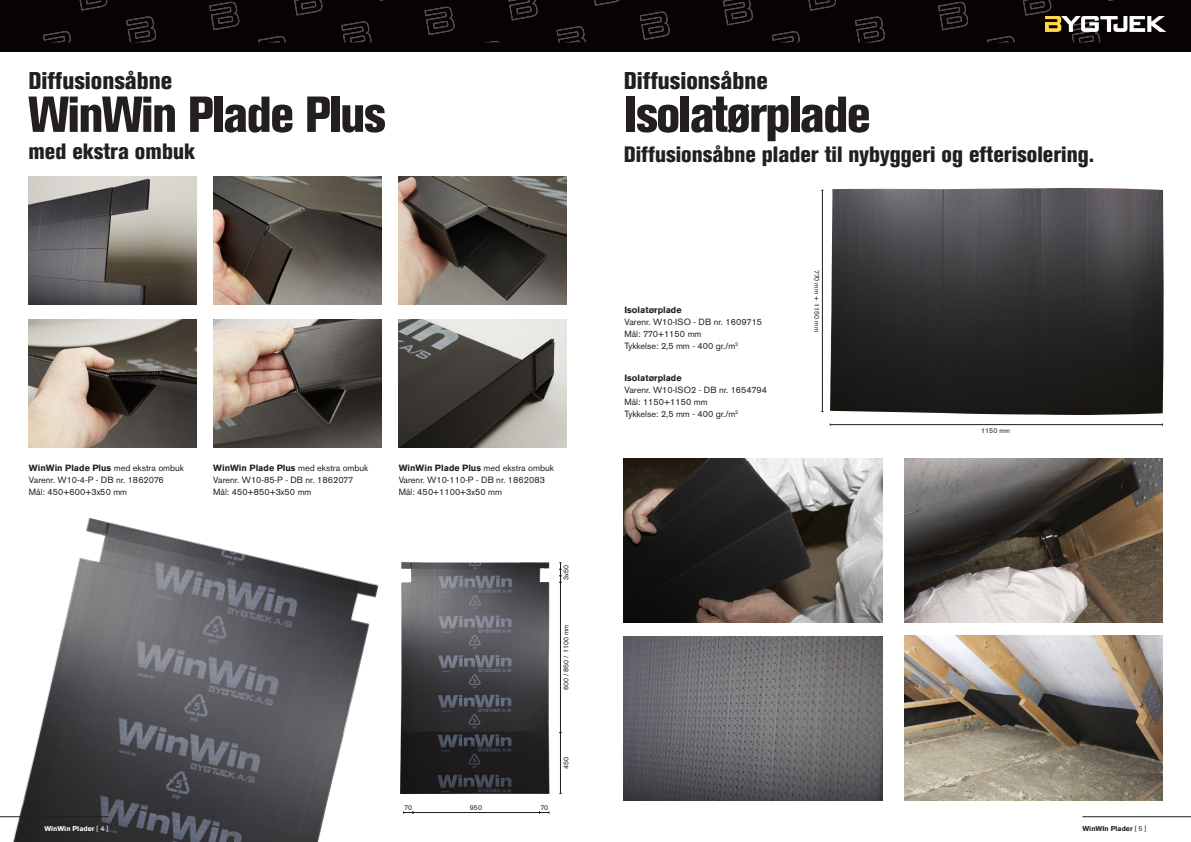
<style>
.page{position:relative;width:1191px;height:842px;background:#fff}
.page>*{position:absolute;margin:0;border:0;box-sizing:border-box;transform-origin:0 0}
.t1{font:800 condensed 50px "Akzidenz Grotesk BE";letter-spacing:-.03em;color:#231f20}
.t2{font:800 condensed 24px "Akzidenz Grotesk BE";color:#231f20}
.t3{font:800 condensed 22px "Akzidenz Grotesk BE";color:#231f20}
.t4{font:9px "Akzidenz Grotesk BE";color:#231f20}
.t5{font:700 9px "Akzidenz Grotesk BE";color:#231f20}
.t6{font:7px "Akzidenz Grotesk BE";color:#231f20}
.t7{font:700 7px "Akzidenz Grotesk BE";color:#fff}
.t8{font:700 7px "Akzidenz Grotesk BE";color:#231f20}
.s1{font-weight:400}
</style>
<div class="page">
<img style="left:624px;top:458px;width:258px;height:164px">
<img style="left:624px;top:637px;width:258px;height:163px">
<img style="left:28px;top:177px;width:168px;height:128px">
<img style="left:28px;top:320px;width:168px;height:128px">
<img style="left:214px;top:177px;width:168px;height:128px">
<img style="left:214px;top:320px;width:168px;height:128px">
<img style="left:398px;top:177px;width:168px;height:128px">
<img style="left:398px;top:320px;width:168px;height:128px">
<img style="left:904px;top:636px;width:258px;height:164px">
<img style="left:904px;top:458px;width:258px;height:164px">
<img style="left:830px;top:188px;width:333px;height:227px">
<hr style="left:830px;top:424px;width:332px;height:1px;background:#231f20">
<hr style="left:822px;top:190px;width:1px;height:222px;background:#231f20">
<img style="left:0;top:518px;width:379px;height:324px">
<img style="left:400px;top:562px;width:162px;height:232px">
<hr style="left:413px;top:812px;width:126px;height:1px;background:#231f20">
<svg style="left:403px;top:811px;width:11px;height:3px"></svg>
<hr style="left:560px;top:582px;width:1px;height:151px;background:#231f20">
<svg style="left:559px;top:562px;width:2px;height:21px"></svg>
<hr style="left:560px;top:733px;width:1px;height:60px;background:#231f20">
<svg style="left:539px;top:811px;width:11px;height:3px"></svg>
<div style="left:0;top:1px;width:1191px;height:51px;background:#080302"></div>
<svg style="left:77px;top:0;width:30px;height:10px"></svg>
<svg style="left:43px;top:31px;width:28px;height:12px"></svg>
<svg style="left:126px;top:16px;width:30px;height:27px"></svg>
<svg style="left:209px;top:2px;width:30px;height:28px"></svg>
<svg style="left:292px;top:0;width:30px;height:15px"></svg>
<svg style="left:375px;top:0;width:30px;height:1px"></svg>
<svg style="left:258px;top:36px;width:28px;height:7px"></svg>
<svg style="left:341px;top:21px;width:30px;height:22px"></svg>
<svg style="left:424px;top:7px;width:30px;height:28px"></svg>
<svg style="left:508px;top:0;width:29px;height:20px"></svg>
<svg style="left:591px;top:0;width:29px;height:6px"></svg>
<svg style="left:484px;top:41px;width:16px;height:2px"></svg>
<svg style="left:556px;top:26px;width:30px;height:17px"></svg>
<svg style="left:640px;top:12px;width:29px;height:28px"></svg>
<svg style="left:723px;top:0;width:30px;height:25px"></svg>
<svg style="left:806px;top:0;width:30px;height:11px"></svg>
<svg style="left:772px;top:31px;width:28px;height:12px"></svg>
<svg style="left:855px;top:16px;width:30px;height:27px"></svg>
<svg style="left:938px;top:2px;width:30px;height:28px"></svg>
<svg style="left:1021px;top:0;width:30px;height:16px"></svg>
<svg style="left:1104px;top:0;width:30px;height:1px"></svg>
<svg style="left:987px;top:36px;width:28px;height:7px"></svg>
<svg style="left:1071px;top:32px;width:29px;height:11px"></svg>
<hr style="left:1082px;top:816px;width:109px;height:1px;background:#231f20">
<hr style="left:0;top:816px;width:109px;height:1px;background:#231f20">
<img style="left:1045px;top:16px;width:120px;height:16px">
<p class="t2" style="left:28px;top:67px;width:146px">Diffusionsåbne</p>
<p class="t1" style="left:28px;top:86px;width:359px">WinWin Plade Plus</p>
<p class="t3" style="left:28px;top:138px;width:168px">med ekstra ombuk</p>
<p class="t2" style="left:624px;top:67px;width:145px">Diffusionsåbne</p>
<p class="t1" style="left:624px;top:86px;width:248px">Isolatørplade</p>
<p class="t3" style="left:624px;top:141px;width:472px">Diffusionsåbne plader til nybyggeri og efterisolering.</p>
<p class="t5" style="left:624px;top:305px;width:59px">Isolatørplade</p>
<p class="t4" style="left:624px;top:317px;width:139px">Varenr. W10-ISO - DB nr. 1609715</p>
<p class="t4" style="left:624px;top:329px;width:79px">Mål: 770+1150 mm</p>
<p class="t4" style="left:624px;top:341px;width:115px">Tykkelse: 2,5 mm - 400 gr./m<sup>2</sup></p>
<p class="t6" style="left:821px;top:270px;width:63px;rotate:90deg">770 mm + 1150 mm</p>
<p class="t5" style="left:624px;top:373px;width:59px">Isolatørplade</p>
<p class="t4" style="left:624px;top:384px;width:144px">Varenr. W10-ISO2 - DB nr. 1654794</p>
<p class="t4" style="left:624px;top:396px;width:85px">Mål: 1150+1150 mm</p>
<p class="t4" style="left:624px;top:408px;width:115px">Tykkelse: 2,5 mm - 400 gr./m<sup>2</sup></p>
<p class="t6" style="left:981px;top:427px;width:31px">1150 mm</p>
<p class="t5" style="left:29px;top:463px;width:157px">WinWin Plade Plus <span class="s1">med ekstra ombuk</span></p>
<p class="t4" style="left:29px;top:474px;width:136px">Varenr. W10-4-P - DB nr. 1862076</p>
<p class="t4" style="left:29px;top:486px;width:100px">Mål: 450+600+3x50 mm</p>
<p class="t5" style="left:213px;top:463px;width:157px">WinWin Plade Plus <span class="s1">med ekstra ombuk</span></p>
<p class="t4" style="left:213px;top:474px;width:142px">Varenr. W10-85-P - DB nr. 1862077</p>
<p class="t4" style="left:213px;top:486px;width:100px">Mål: 450+850+3x50 mm</p>
<p class="t5" style="left:399px;top:463px;width:157px">WinWin Plade Plus <span class="s1">med ekstra ombuk</span></p>
<p class="t4" style="left:399px;top:474px;width:148px">Varenr. W10-110-P - DB nr. 1862083</p>
<p class="t4" style="left:399px;top:486px;width:105px">Mål: 450+1100+3x50 mm</p>
<p class="t6" style="left:562px;top:580px;width:16px;rotate:-90deg">3x50</p>
<p class="t6" style="left:562px;top:690px;width:68px;rotate:-90deg">600 / 850 / 1100 mm</p>
<p class="t6" style="left:562px;top:769px;width:14px;rotate:-90deg">450</p>
<p class="t6" style="left:404px;top:803px;width:9px">70</p>
<p class="t6" style="left:540px;top:803px;width:9px">70</p>
<p class="t6" style="left:470px;top:803px;width:14px">950</p>
<p class="t7" style="left:44px;top:824px;width:66px">WinWin Plader <span class="s1">[ 4 ]</span></p>
<p class="t8" style="left:1082px;top:824px;width:66px">WinWIn Plader <span class="s1">[ 5 ]</span></p>
</div>
